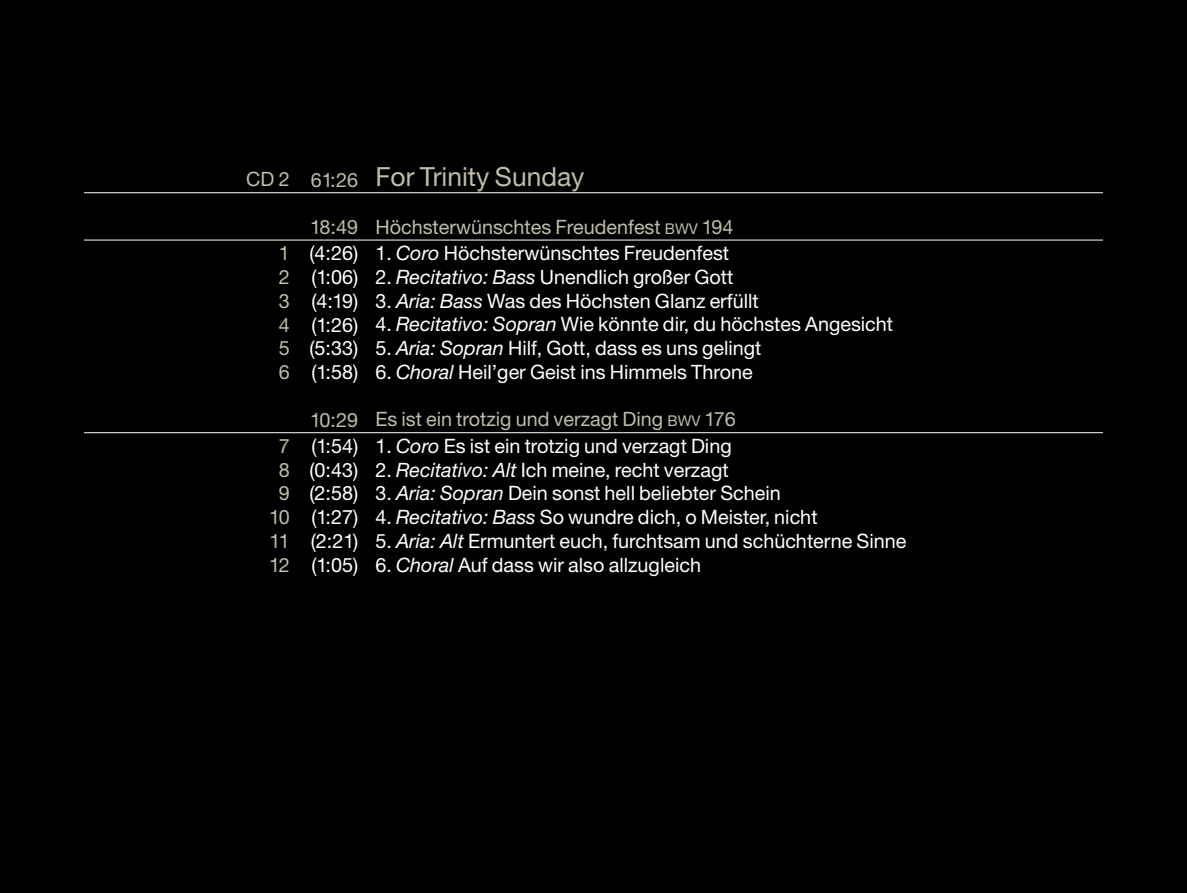
<style>
.page{position:relative;width:1187px;height:893px;background:#fff}
.page>*{position:absolute;margin:0;border:0;box-sizing:border-box;transform-origin:0 0}
.t1{font:26.4px "Helvetica Neue";color:#c0bda8}
.t2{font:19.8px/23.7px "Helvetica Neue";color:#fff;text-align:justify}
.t3{font:19.8px/23.7px "Helvetica Neue";color:#c0bda8;text-align:justify}
.s1{font-size:14.85px}
.s2{font-style:italic}
</style>
<div class="page">
<div style="left:0;top:0;width:1186px;height:893px;background:#000"></div>
<svg style="left:84px;top:192px;width:1018px;height:242px"></svg>
<p class="t3" style="left:246px;top:167px;width:45px">CD 2</p>
<h1 class="t1" style="left:375px;top:161px;width:210px">For Trinity Sunday</h1>
<p class="t3" style="left:375px;top:215px;width:359px">Höchsterwünschtes Freudenfest <span class="s1">BWV</span> 194</p>
<p class="t2" style="left:375px;top:241px;width:355px">1. <span class="s2">Coro</span> Höchsterwünschtes Freudenfest</p>
<p class="t2" style="left:375px;top:265px;width:359px">2. <span class="s2">Recitativo: Bass</span> Unendlich großer Gott</p>
<p class="t2" style="left:375px;top:288px;width:385px">3. <span class="s2">Aria: Bass</span> Was des Höchsten Glanz erfüllt</p>
<p class="t2" style="left:375px;top:312px;width:519px">4. <span class="s2">Recitativo: Sopran</span> Wie könnte dir, du höchstes Angesicht</p>
<p class="t2" style="left:375px;top:336px;width:387px">5. <span class="s2">Aria: Sopran</span> Hilf, Gott, dass es uns gelingt</p>
<p class="t2" style="left:375px;top:360px;width:379px">6. <span class="s2">Choral</span> Heil’ger Geist ins Himmels Throne</p>
<p class="t3" style="left:375px;top:407px;width:362px">Es ist ein trotzig und verzagt Ding <span class="s1">BWV</span> 176</p>
<p class="t2" style="left:375px;top:434px;width:358px">1. <span class="s2">Coro</span> Es ist ein trotzig und verzagt Ding</p>
<p class="t2" style="left:375px;top:457px;width:355px">2. <span class="s2">Recitativo: Alt</span> Ich meine, recht verzagt</p>
<p class="t2" style="left:375px;top:481px;width:407px">3. <span class="s2">Aria: Sopran</span> Dein sonst hell beliebter Schein</p>
<p class="t2" style="left:375px;top:505px;width:443px">4. <span class="s2">Recitativo: Bass</span> So wundre dich, o Meister, nicht</p>
<p class="t2" style="left:375px;top:529px;width:532px">5. <span class="s2">Aria: Alt</span> Ermuntert euch, furchtsam und schüchterne Sinne</p>
<p class="t2" style="left:375px;top:552px;width:327px">6. <span class="s2">Choral</span> Auf dass wir also allzugleich</p>
<p class="t3" style="left:311px;top:167px;width:49px">61:26</p>
<p class="t3" style="left:310px;top:215px;width:49px">18:49</p>
<p class="t2" style="left:309px;top:241px;width:50px">(4:26) (1:06) (4:19) (1:26) (5:33) (1:58)</p>
<p class="t3" style="left:310px;top:407px;width:49px">10:29</p>
<p class="t2" style="left:309px;top:434px;width:50px">(1:54) (0:43) (2:58) (1:27) (2:21) (1:05)</p>
<p class="t3" style="left:279px;top:241px;width:13px">1<br>2<br>3<br>4<br>5<br>6</p>
<p class="t3" style="left:269px;top:434px;width:22px;text-align:center">7<br>8<br>9<br>10<br>11<br>12</p>
</div>
